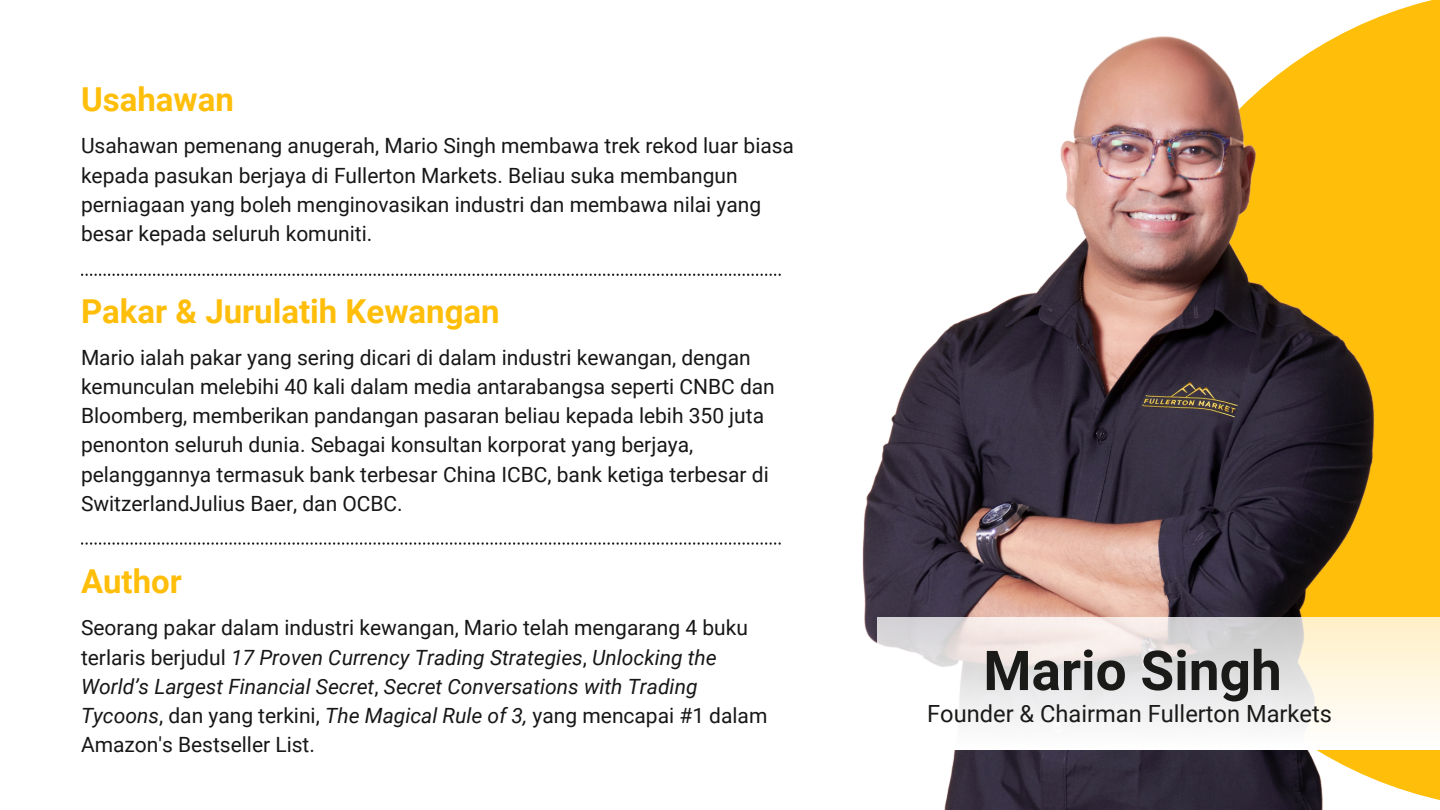
<style>
.page{position:relative;width:1440px;height:810px;background:#fff}
.page>*{position:absolute;margin:0;border:0;box-sizing:border-box;transform-origin:0 0}
.t1{font:700 55px "Roboto";color:#1a1b18}
.t2{font:700 33px "Roboto";color:#ffbe0a}
.t3{font:23.7px "Roboto";color:#1a1b18}
.t4{font:21px/29.2px "Roboto";color:#171717}
.s1{font-style:italic}
</style>
<div class="page">
<img style="left:862px;top:0;width:578px;height:810px">
<svg style="left:81px;top:274px;width:700px;height:2px"></svg>
<svg style="left:81px;top:542px;width:700px;height:3px"></svg>
<svg style="left:878px;top:618px;width:562px;height:132px"></svg>
<p class="t2" style="left:81px;top:81px;width:154px">Usahawan</p>
<p class="t4" style="left:81px;top:132px;width:715px">Usahawan pemenang anugerah, Mario Singh membawa trek rekod luar biasa kepada pasukan berjaya di Fullerton Markets. Beliau suka membangun perniagaan yang boleh menginovasikan industri dan membawa nilai yang besar kepada seluruh komuniti.</p>
<p class="t2" style="left:81px;top:292px;width:420px">Pakar &amp; Jurulatih Kewangan</p>
<p class="t4" style="left:81px;top:343px;width:695px">Mario ialah pakar yang sering dicari di dalam industri kewangan, dengan kemunculan melebihi 40 kali dalam media antarabangsa seperti CNBC dan Bloomberg, memberikan pandangan pasaran beliau kepada lebih 350 juta penonton seluruh dunia. Sebagai konsultan korporat yang berjaya, pelanggannya termasuk bank terbesar China ICBC, bank ketiga terbesar di SwitzerlandJulius Baer, dan OCBC.</p>
<p class="t2" style="left:81px;top:562px;width:102px">Author</p>
<p class="t4" style="left:81px;top:614px;width:688px">Seorang pakar dalam industri kewangan, Mario telah mengarang 4 buku terlaris berjudul <span class="s1">17 Proven Currency Trading Strategies</span>, <span class="s1">Unlocking the World’s Largest Financial Secret</span>, <span class="s1">Secret Conversations with Trading Tycoons</span>, dan yang terkini, <span class="s1">The Magical Rule of 3,</span> yang mencapai #1 dalam Amazon's Bestseller List.</p>
<p class="t1" style="left:983px;top:639px;width:300px">Mario Singh</p>
<h2 class="t3" style="left:927px;top:700px;width:406px">Founder &amp; Chairman Fullerton Markets</h2>
</div>
